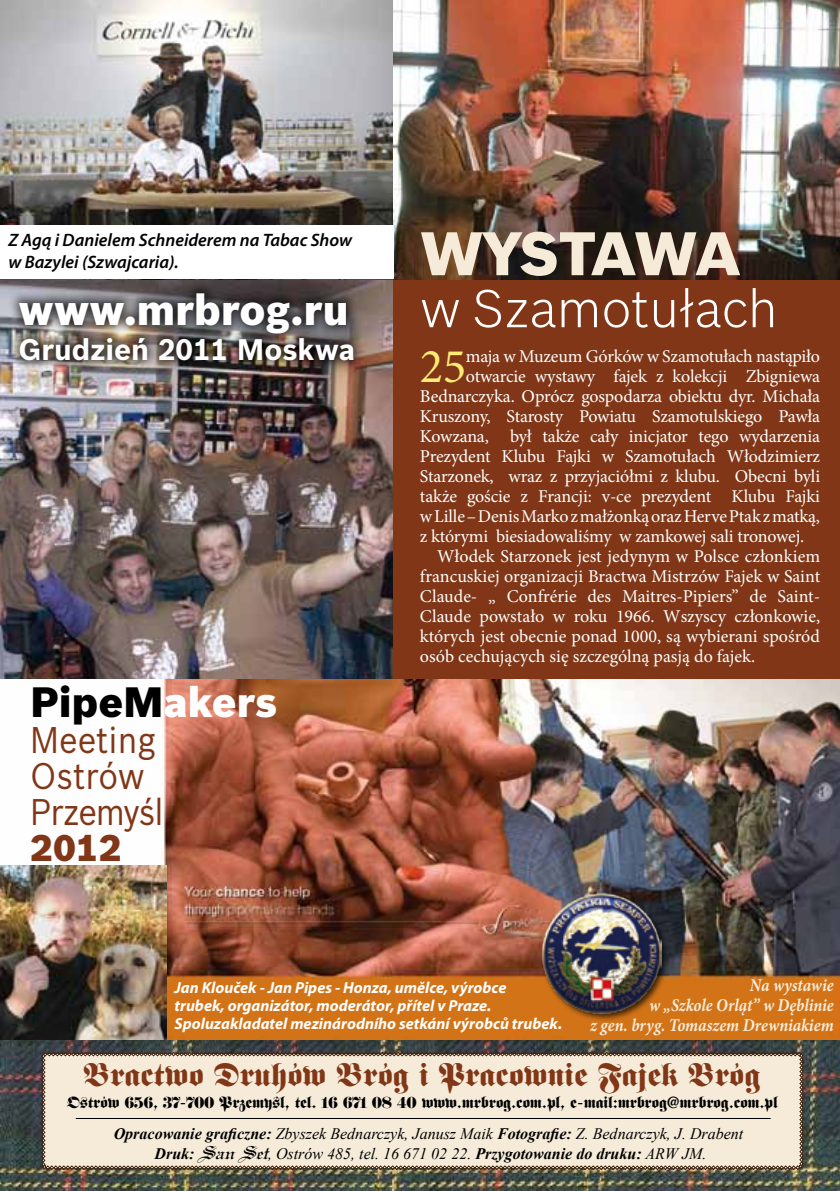
<style>
.page{position:relative;width:840px;height:1191px;background:#fff}
.page>*{position:absolute;margin:0;border:0;box-sizing:border-box;transform-origin:0 0}
.t1{font:900 60px "Bosch Sans";letter-spacing:-.01em;color:#f6ebd8}
.t2{font:300 52px "Bosch Sans";color:#fff}
.t3{font:48.8px "Minion Pro";color:#fdeb77}
.t4{font:900 42px "Bosch Sans";color:#fff}
.t5{font:900 41.4px "Bosch Sans";color:#000}
.t6{font:36.2px/36px "Bosch Sans";letter-spacing:-.01em;color:#813717;scale:.9 1}
.t7{font:900 36.2px "Bosch Sans";color:#813717}
.t8{font:32px "Frankenstein";color:#813717}
.t9{font:700 29px "Bosch Sans";color:#fff}
.t10{font:18px "Minion Pro";letter-spacing:-.01em;color:#fff}
.t11{font:italic 700 18px/20px "Minion Pro";color:#f6ebd8;text-align:right;scale:.9 1}
.t12{font:italic 600 18px/21.6px "Myriad Pro";color:#000}
.t13{font:italic 16px/20px "Times New Roman";color:#000;text-align:center}
.t14{font:italic 700 16px/18px "Myriad Pro";color:#fff}
.t15{font:16px "Frankenstein";letter-spacing:-.01em;color:#000}
.s1{color:#fff}
.s2{font-weight:700}
.s3{font-family:"Lincoln";font-size:20px}
</style>
<div class="page">
<img style="left:1px;top:1039px;width:838px;height:152px">
<img style="left:1px;top:0;width:392px;height:280px">
<img style="left:1px;top:280px;width:392px;height:399px">
<div style="left:393px;top:0;width:446px;height:781px;background:#813717"></div>
<img style="left:0;top:0;width:1px;height:1191px">
<svg style="left:41px;top:1051px;width:762px;height:119px;background:#e9ddcb"></svg>
<hr style="left:76px;top:1118px;width:694px;height:1px;background:#000">
<img style="left:393px;top:0;width:446px;height:279px">
<img style="left:0;top:679px;width:839px;height:360px">
<img style="left:0;top:865px;width:166px;height:174px">
<div style="left:539px;top:892px;width:130px;height:130px;background:#000;opacity:.75"></div>
<img style="left:540px;top:893px;width:121px;height:122px">
<div style="left:0;top:225px;width:393px;height:54px;background:#fff"></div>
<div style="left:8px;top:280px;width:357px;height:93px;background:#000;opacity:.75"></div>
<p class="t12" style="left:9px;top:229px;width:345px">Z Agą i Danielem Schneiderem na Tabac Show w Bazylei (Szwajcaria).</p>
<h3 class="t4" style="left:19px;top:283px;width:331px">www.mrbrog.ru</h3>
<h3 class="t9" style="left:19px;top:331px;width:338px">Grudzień 2011 Moskwa</h3>
<h3 class="t5" style="left:30px;top:676px;width:249px">PipeM<span class="s1">akers</span></h3>
<h3 class="t6" style="left:30px;top:721px;width:150px">Meeting<br>Ostrów<br>Przemyśl</h3>
<h3 class="t7" style="left:30px;top:825px;width:93px">2012</h3>
<h1 class="t1" style="left:420px;top:216px;width:322px">Wystawa</h1>
<h2 class="t2" style="left:420px;top:277px;width:359px">w Szamotułach</h2>
<h3 class="t3" style="left:420px;top:333px;width:48px">25</h3>
<p class="t10" style="left:465px;top:344px;width:355px">maja w Muzeum Górków w Szamotułach nastąpiło</p>
<p class="t10" style="left:465px;top:364px;width:355px">otwarcie wystawy fajek z kolekcji Zbigniewa</p>
<p class="t10" style="left:420px;top:384px;width:401px">Bednarczyka. Oprócz gospodarza obiektu dyr. Michała</p>
<p class="t10" style="left:420px;top:404px;width:401px">Kruszony, Starosty Powiatu Szamotulskiego Pawła</p>
<p class="t10" style="left:420px;top:424px;width:401px">Kowzana, był także cały inicjator tego wydarzenia</p>
<p class="t10" style="left:420px;top:444px;width:401px">Prezydent Klubu Fajki w Szamotułach Włodzimierz</p>
<p class="t10" style="left:420px;top:464px;width:401px">Starzonek, wraz z przyjaciółmi z klubu. Obecni byli</p>
<p class="t10" style="left:420px;top:484px;width:401px">także goście z Francji: v-ce prezydent Klubu Fajki</p>
<p class="t10" style="left:420px;top:504px;width:401px">w Lille – Denis Marko z małżonką oraz Herve Ptak z matką,</p>
<p class="t10" style="left:420px;top:524px;width:385px">z którymi biesiadowaliśmy w zamkowej sali tronowej.</p>
<p class="t10" style="left:437px;top:544px;width:384px">Włodek Starzonek jest jedynym w Polsce członkiem</p>
<p class="t10" style="left:420px;top:564px;width:401px">francuskiej organizacji Bractwa Mistrzów Fajek w Saint</p>
<p class="t10" style="left:420px;top:584px;width:401px">Claude- „ Confrérie des Maitres-Pipiers” de Saint-</p>
<p class="t10" style="left:420px;top:604px;width:401px">Claude powstało w roku 1966. Wszyscy członkowie,</p>
<p class="t10" style="left:420px;top:624px;width:401px">których jest obecnie ponad 1000, są wybierani spośród</p>
<p class="t10" style="left:420px;top:644px;width:336px">osób cechujących się szczególną pasją do fajek.</p>
<p class="t14" style="left:174px;top:978px;width:389px">Jan Klouček - Jan Pipes - Honza, umělce, výrobce<br>trubek, organizátor, moderátor, přítel v Praze.<br>Spoluzakladatel mezinárodního setkání výrobců trubek.</p>
<p class="t11" style="left:590px;top:974px;width:272px">Na wystawie<br>w „Szkole Orląt” w Dęblinie<br>z gen. bryg. Tomaszem Drewniakiem</p>
<h3 class="t8" style="left:83px;top:1056px;width:678px">Bractwo Druhów Bróg i Pracownie Fajek Bróg</h3>
<p class="t15" style="left:67px;top:1093px;width:712px">Ostrów 656, 37-700 Przemyśl, tel. 16 671 08 40 www.mrbrog.com.pl, e-mail:mrbrog@mrbrog.com.pl</p>
<p class="t13" style="left:114px;top:1123px;width:630px"><span class="s2">Opracowanie graficzne:</span> Zbyszek Bednarczyk, Janusz Maik <span class="s2">Fotografie:</span> Z. Bednarczyk, J. Drabent<br><span class="s2">Druk:</span> <span class="s3">SanSet</span>, Ostrów 485, tel. 16 671 02 22. <span class="s2">Przygotowanie do druku:</span> ARW JM.</p>
</div>
